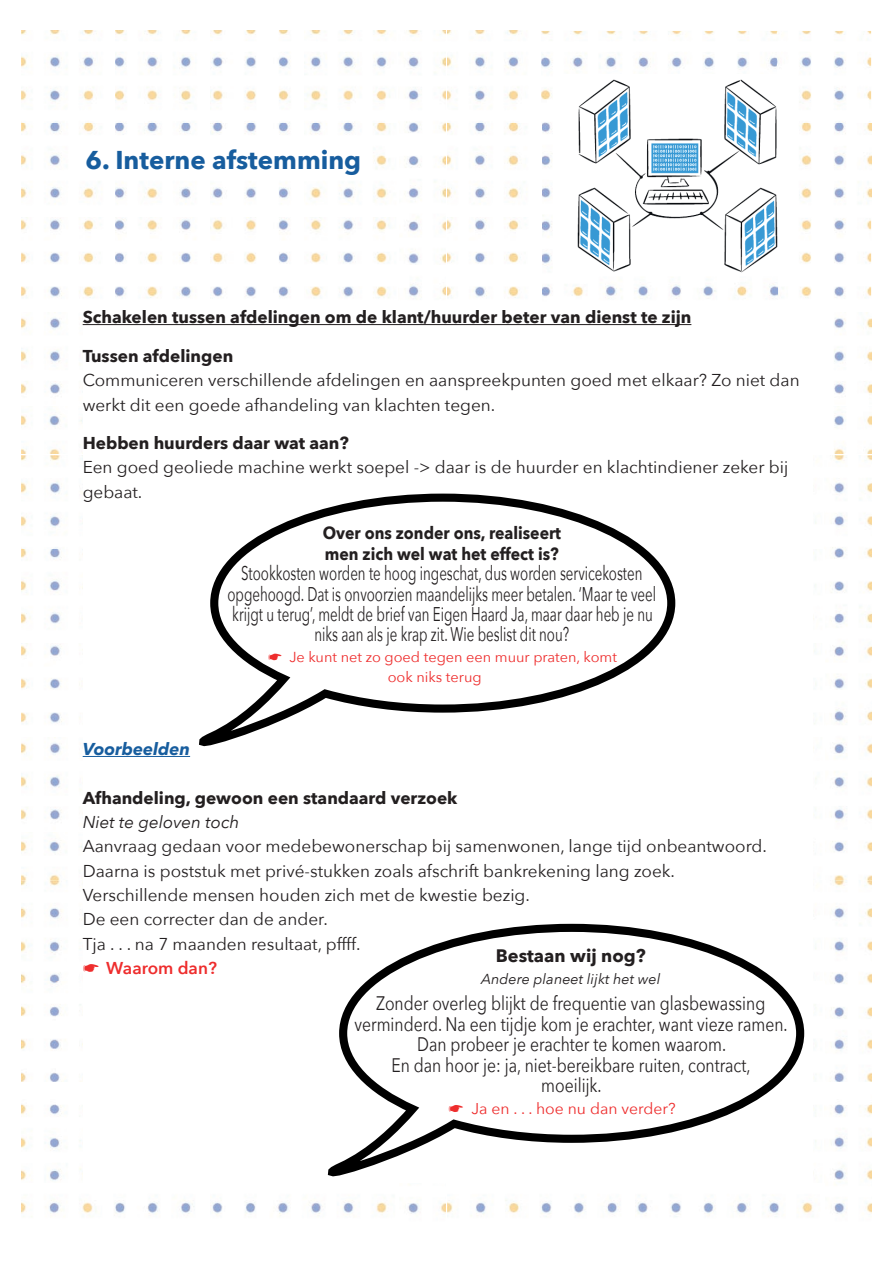
<style>
.page{position:relative;width:893px;height:1263px;background:#fff}
.page>*{position:absolute;margin:0;border:0;box-sizing:border-box;transform-origin:0 0}
.t1{font:700 25.8px "Avenir Next";color:#175d9e}
.t2{font:19.8px/20.4px "Avenir Next";color:#231f20;text-align:center;scale:.67 1}
.t3{font:19.5px/20.4px "Avenir Next";color:#231f20;text-align:center;scale:.8 1}
.t4{font:700 18px "Avenir Next";color:#231f20}
.t5{font:700 17.25px/20.4px "Avenir Next";color:#231f20;scale:.91 1}
.t6{font:17.1px/24.3px "Avenir Next";color:#231f20}
.t7{font:700 17.1px "Avenir Next";color:#231f20}
.t8{font:italic 17.1px "Avenir Next";color:#231f20}
.t9{font:italic 700 17.1px "Avenir Next";color:#175d9e}
.t10{font:15.6px "Avenir Next";color:#ee2d2d}
.t11{font:14.4px/20.4px "Avenir Next";color:#ee2d2d}
.t12{font:italic 14.4px "Avenir Next";color:#231f20}
.s1{color:#ee2d2d}
.s2{font-weight:600;color:#ee2d2d}
</style>
<div class="page">
<img style="left:22px;top:31px;width:424px;height:848px">
<img style="left:447px;top:31px;width:72px;height:267px">
<img style="left:541px;top:31px;width:236px;height:37px">
<img style="left:777px;top:31px;width:94px;height:93px">
<img style="left:541px;top:89px;width:42px;height:208px">
<img style="left:800px;top:124px;width:71px;height:75px">
<img style="left:777px;top:218px;width:94px;height:236px">
<img style="left:604px;top:284px;width:173px;height:15px">
<img style="left:831px;top:455px;width:40px;height:424px">
<img style="left:22px;top:881px;width:423px;height:336px">
<img style="left:447px;top:881px;width:424px;height:336px">
<div style="left:83px;top:306px;width:729px;height:876px;background:#fff"></div>
<hr style="left:83px;top:324px;width:608px;height:1px;background:#231f20">
<hr style="left:83px;top:756px;width:107px;height:1px;background:#175d9e">
<div style="left:554px;top:74px;width:238px;height:201px;background:#fff"></div>
<img style="left:577px;top:79px;width:201px;height:194px">
<div style="left:73px;top:144px;width:297px;height:31px;background:#fff"></div>
<svg style="left:190px;top:493px;width:486px;height:264px"></svg>
<svg style="left:292px;top:923px;width:516px;height:272px"></svg>
<h1 class="t1" style="left:85px;top:138px;width:277px">6. Interne afstemming</h1>
<p class="t7" style="left:83px;top:302px;width:610px">Schakelen tussen afdelingen om de klant/huurder beter van dienst te zĳn</p>
<p class="t7" style="left:83px;top:341px;width:152px">Tussen afdelingen</p>
<p class="t6" style="left:83px;top:367px;width:718px">Communiceren verschillende afdelingen en aanspreekpunten goed met elkaar? Zo niet dan werkt dit een goede afhandeling van klachten tegen.</p>
<p class="t7" style="left:83px;top:428px;width:268px">Hebben huurders daar wat aan?</p>
<p class="t6" style="left:83px;top:455px;width:707px">Een goed geoliede machine werkt soepel -&gt; daar is de huurder en klachtindiener zeker bĳ gebaat.</p>
<p class="t5" style="left:323px;top:523px;width:263px">Over ons zonder ons, realiseert men zich wel wat het effect is?</p>
<p class="t2" style="left:227px;top:562px;width:641px">Stookkosten worden te hoog ingeschat, dus worden servicekosten opgehoogd. Dat is onvoorzien maandelĳks meer betalen. ‘Maar te veel krĳgt u terug’, meldt de brief van Eigen Haard Ja, maar daar heb je nu niks aan als je krap zit. Wie beslist dit nou?</p>
<p class="t11" style="left:388px;top:646px;width:231px;text-indent:-120px">☛ Je kunt net zo goed tegen een muur praten, komt ook niks terug</p>
<p class="t9" style="left:83px;top:734px;width:109px">Voorbeelden</p>
<p class="t7" style="left:83px;top:783px;width:376px">Afhandeling, gewoon een standaard verzoek</p>
<p class="t8" style="left:83px;top:808px;width:158px">Niet te geloven toch</p>
<p class="t6" style="left:83px;top:834px;width:686px">Aanvraag gedaan voor medebewonerschap bĳ samenwonen, lange tĳd onbeantwoord.<br>Daarna is poststuk met privé-stukken zoals afschrift bankrekening lang zoek.<br>Verschillende mensen houden zich met de kwestie bezig.<br>De een correcter dan de ander.<br>Tja . . . na 7 maanden resultaat, pffff.<br><span class="s1">☛</span> <span class="s2">Waarom dan?</span></p>
<p class="t4" style="left:496px;top:940px;width:151px">Bestaan wĳ nog?</p>
<p class="t12" style="left:481px;top:967px;width:181px">Andere planeet lĳkt het wel</p>
<p class="t3" style="left:354px;top:992px;width:543px">Zonder overleg blĳkt de frequentie van glasbewassing verminderd. Na een tĳdje kom je erachter, want vieze ramen.<br>Dan probeer je erachter te komen waarom.<br>En dan hoor je: ja, niet-bereikbare ruiten, contract,<br>moeilĳk.</p>
<p class="t10" style="left:449px;top:1095px;width:229px">☛ Ja en . . . hoe nu dan verder?</p>
</div>
